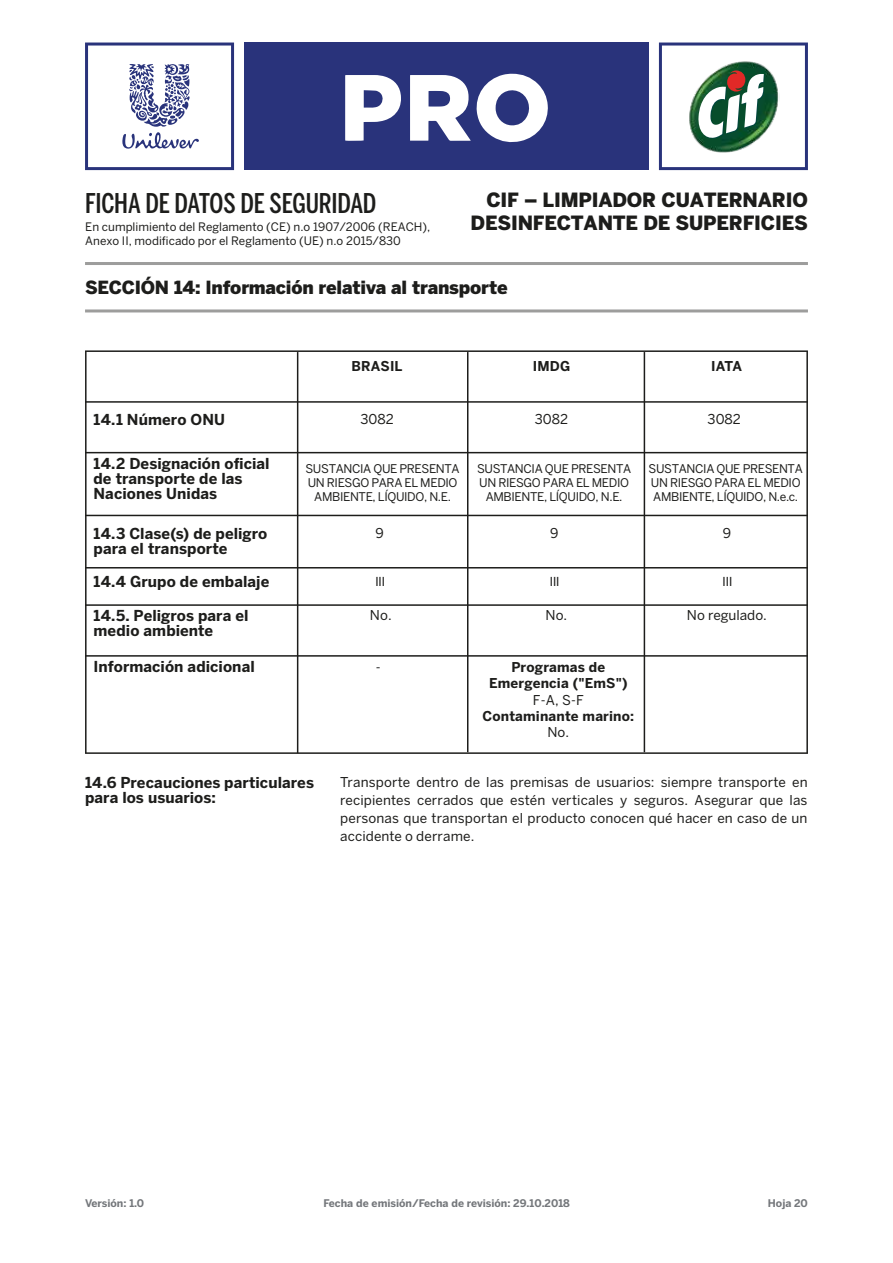
<style>
.page{position:relative;width:893px;height:1263px;background:#fff}
.page>*{position:absolute;margin:0;border:0;box-sizing:border-box;transform-origin:0 0}
.t1{font:500 27px "Benton Sans Comp";letter-spacing:-.005em;color:#1d1d1b}
.t2{font:900 19.5px "Benton Sans";letter-spacing:-.01em;color:#1d1d1b}
.t3{font:900 18px "Benton Sans";letter-spacing:-.01em;color:#1d1d1b}
.t4{font:700 15px/15px "Benton Sans";letter-spacing:.005em;color:#1d1d1b}
.t5{font:13.5px/18px "Benton Sans";letter-spacing:.01em;color:#1d1d1b;text-align:justify}
.t6{font:700 13.5px/16.2px "Benton Sans";letter-spacing:.01em;color:#1d1d1b;text-align:center}
.t7{font:13.5px "Myriad Pro";color:#1d1d1b}
.t8{font:12px/14.2px "Benton Sans";letter-spacing:-.03em;color:#1d1d1b;text-align:center}
.t9{font:11.7px "Benton Sans";color:#1d1d1b}
.t10{font:700 10.5px "Benton Sans";color:#74777b}
</style>
<div class="page">
<hr style="left:85px;top:309px;width:723px;height:3px;background:#9d9d9c">
<hr style="left:85px;top:262px;width:723px;height:3px;background:#9d9d9c">
<hr style="left:85px;top:350px;width:723px;height:2px;background:#1d1d1b">
<hr style="left:85px;top:401px;width:723px;height:2px;background:#1d1d1b">
<hr style="left:85px;top:452px;width:723px;height:1px;background:#1d1d1b">
<hr style="left:85px;top:515px;width:723px;height:1px;background:#1d1d1b">
<hr style="left:85px;top:567px;width:723px;height:1px;background:#1d1d1b">
<hr style="left:85px;top:604px;width:723px;height:2px;background:#1d1d1b">
<hr style="left:85px;top:655px;width:723px;height:2px;background:#1d1d1b">
<hr style="left:85px;top:752px;width:723px;height:2px;background:#1d1d1b">
<hr style="left:85px;top:351px;width:2px;height:402px;background:#1d1d1b">
<hr style="left:806px;top:351px;width:2px;height:402px;background:#1d1d1b">
<hr style="left:297px;top:352px;width:1px;height:401px;background:#1d1d1b">
<hr style="left:467px;top:352px;width:1px;height:400px;background:#1d1d1b">
<hr style="left:644px;top:352px;width:1px;height:400px;background:#1d1d1b">
<svg style="left:659px;top:43px;width:149px;height:127px"></svg>
<div style="left:245px;top:43px;width:404px;height:127px;background:#29337b"></div>
<svg style="left:85px;top:43px;width:149px;height:127px"></svg>
<svg style="left:410px;top:74px;width:138px;height:69px"></svg>
<svg style="left:345px;top:75px;width:56px;height:66px"></svg>
<h1 class="t1" style="left:85px;top:187px;width:293px">FICHA DE DATOS DE SEGURIDAD</h1>
<h2 class="t2" style="left:486px;top:188px;width:323px">CIF – LIMPIADOR CUATERNARIO</h2>
<p class="t9" style="left:85px;top:220px;width:346px">En cumplimiento del Reglamento (CE) n.o 1907/2006 (REACH),</p>
<h2 class="t2" style="left:471px;top:211px;width:339px">DESINFECTANTE DE SUPERFICIES</h2>
<p class="t9" style="left:85px;top:234px;width:317px">Anexo II, modificado por el Reglamento (UE) n.o 2015/830</p>
<h3 class="t3" style="left:85px;top:277px;width:424px">SECCIÓN 14: Información relativa al transporte</h3>
<p class="t4" style="left:94px;top:412px;width:133px">14.1 Número ONU</p>
<p class="t4" style="left:94px;top:456px;width:178px">14.2 Designación oficial de transporte de las<br>Naciones Unidas</p>
<p class="t4" style="left:94px;top:526px;width:175px">14.3 Clase(s) de peligro para el transporte</p>
<p class="t4" style="left:94px;top:574px;width:177px">14.4 Grupo de embalaje</p>
<p class="t4" style="left:94px;top:608px;width:157px">14.5. Peligros para el medio ambiente</p>
<p class="t4" style="left:94px;top:659px;width:163px">Información adicional</p>
<p class="t6" style="left:352px;top:358px;width:52px">BRASIL</p>
<p class="t6" style="left:533px;top:358px;width:39px">IMDG</p>
<p class="t6" style="left:711px;top:358px;width:32px">IATA</p>
<p class="t5" style="left:360px;top:410px;width:35px">3082</p>
<p class="t5" style="left:535px;top:410px;width:35px">3082</p>
<p class="t5" style="left:708px;top:410px;width:35px">3082</p>
<p class="t8" style="left:305px;top:461px;width:156px">SUSTANCIA QUE PRESENTA<br>UN RIESGO PARA EL MEDIO<br>AMBIENTE, LÍQUIDO, N.E.</p>
<p class="t8" style="left:477px;top:461px;width:156px">SUSTANCIA QUE PRESENTA<br>UN RIESGO PARA EL MEDIO<br>AMBIENTE, LÍQUIDO, N.E.</p>
<p class="t8" style="left:649px;top:461px;width:156px;text-align:left">SUSTANCIA QUE PRESENTA<br>UN RIESGO PARA EL MEDIO<br>AMBIENTE, LÍQUIDO, N.e.c.</p>
<p class="t5" style="left:376px;top:524px;width:10px">9</p>
<p class="t7" style="left:375px;top:573px;width:11px">III</p>
<p class="t5" style="left:370px;top:606px;width:23px">No.</p>
<p class="t5" style="left:545px;top:606px;width:23px">No.</p>
<p class="t5" style="left:687px;top:606px;width:82px">No regulado.</p>
<p class="t5" style="left:550px;top:524px;width:10px">9</p>
<p class="t7" style="left:550px;top:573px;width:11px">III</p>
<p class="t5" style="left:723px;top:524px;width:10px">9</p>
<p class="t7" style="left:723px;top:573px;width:11px">III</p>
<p class="t5" style="left:376px;top:658px;width:6px">-</p>
<p class="t6" style="left:489px;top:659px;width:140px">Programas de<br>Emergencia ("EmS")</p>
<p class="t5" style="left:533px;top:690px;width:52px">F-A, S-F</p>
<p class="t6" style="left:482px;top:708px;width:153px">Contaminante marino:</p>
<p class="t5" style="left:547px;top:723px;width:23px">No.</p>
<p class="t4" style="left:85px;top:775px;width:230px">14.6 Precauciones particulares para los usuarios:</p>
<p class="t5" style="left:340px;top:773px;width:469px">Transporte dentro de las premisas de usuarios: siempre transporte en recipientes cerrados que estén verticales y seguros. Asegurar que las personas que transportan el producto conocen qué hacer en caso de un accidente o derrame.</p>
<p class="t10" style="left:85px;top:1197px;width:60px">Versión: 1.0</p>
<p class="t10" style="left:323px;top:1197px;width:248px">Fecha de emisión/Fecha de revisión: 29.10.2018</p>
<p class="t10" style="left:768px;top:1197px;width:42px">Hoja 20</p>
</div>
